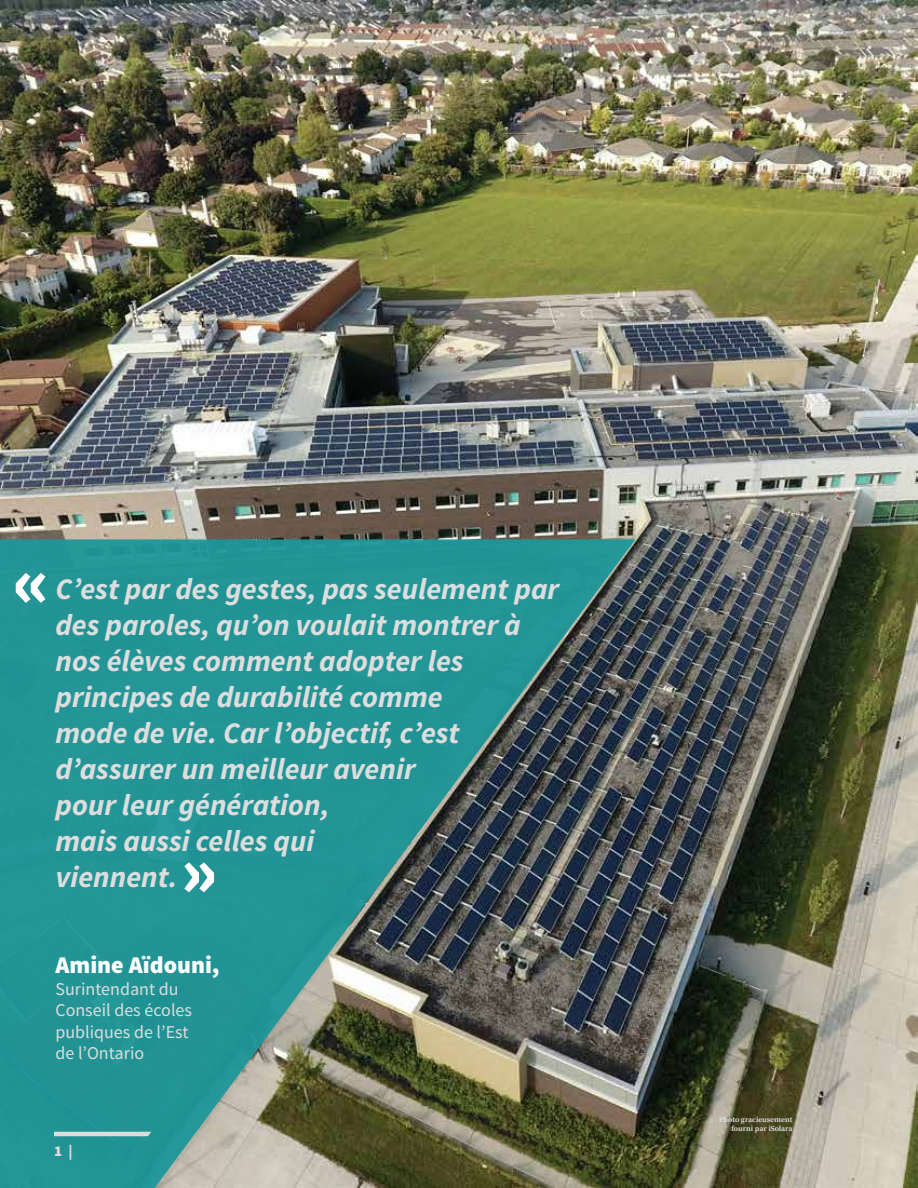
<style>
.page{position:relative;width:918px;height:1188px;background:#fff}
.page>*{position:absolute;margin:0;border:0;box-sizing:border-box;transform-origin:0 0}
.t1{font:900 75px "Source Sans Pro";color:#fff}
.t2{font:italic 700 30px/36px "Source Sans Pro";color:#ddd}
.t3{font:900 24px "Source Sans Pro";color:#fff}
.t4{font:18px/21.6px "Source Sans Pro";color:#ddd}
.t5{font:900 15px "Source Sans Pro";color:#ddd}
.t6{font:700 7.5px/9px "Source Serif Pro";color:#ddd;text-align:right}
</style>
<div class="page">
<img style="left:0;top:0;width:918px;height:1188px">
<img style="left:0;top:104px;width:636px;height:1084px">
<hr style="left:54px;top:1132px;width:89px;height:4px;background:#ddd">
<svg style="left:143px;top:1132px;width:9px;height:4px"></svg>
<h1 class="t1" style="left:12px;top:533px;width:39px">«</h1>
<p class="t2" style="left:56px;top:570px;width:505px">C’est par des gestes, pas seulement par des paroles, qu’on voulait montrer à nos élèves comment adopter les principes de durabilité comme<br>mode de vie. Car l’objectif, c’est d’assurer un meilleur avenir<br>pour leur génération,<br>mais aussi celles qui<br>viennent.</p>
<h1 class="t1" style="left:180px;top:822px;width:39px">»</h1>
<p class="t3" style="left:56px;top:949px;width:166px">Amine Aïdouni,</p>
<p class="t4" style="left:56px;top:978px;width:138px">Surintendant du<br>Conseil des écoles publiques de l’Est de l’Ontario</p>
<p class="t5" style="left:54px;top:1142px;width:20px">1 |</p>
<p class="t6" style="left:719px;top:1115px;width:75px">Photo gracieusement fourni par iSolara</p>
</div>
